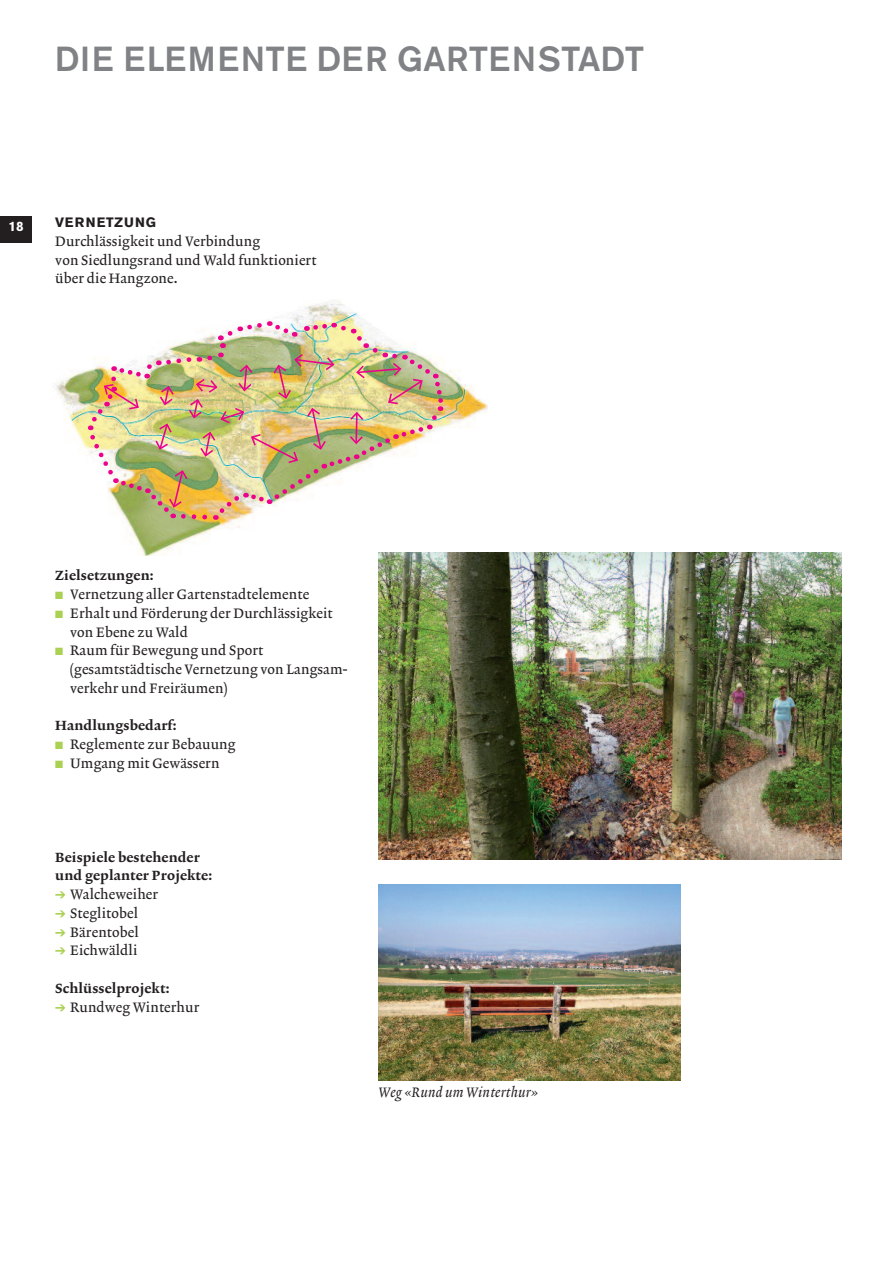
<style>
.page{position:relative;width:893px;height:1263px;background:#fff}
.page>*{position:absolute;margin:0;border:0;box-sizing:border-box;transform-origin:0 0}
.t1{font:500 34.5px "Akzidenz Grotesk BE";letter-spacing:.01em;color:#808285}
.t2{font:13.8px/18.8px "Lexicon No 2 Roman A Txt";letter-spacing:.01em;color:#231f20}
.t3{font:13.8px "Lexicon No 2 Italic A Txt";letter-spacing:.02em;color:#231f20}
.t4{font:13.5px/18.8px "Lexicon No 2 Roman D Txt";letter-spacing:.01em;color:#231f20}
.t5{font:700 13.5px "Akzidenz Grotesk BE";letter-spacing:.09em;color:#231f20}
.t6{font:700 13.5px "Akzidenz Grotesk BE";color:#fff}
.s1{color:#abd153}
</style>
<div class="page">
<div style="left:0;top:216px;width:32px;height:27px;background:#231f20"></div>
<img style="left:378px;top:884px;width:302px;height:196px">
<img style="left:55px;top:300px;width:432px;height:255px">
<img style="left:85px;top:319px;width:361px;height:203px">
<img style="left:378px;top:553px;width:464px;height:306px">
<h1 class="t1" style="left:55px;top:47px;width:590px">DIE ELEMENTE DER GARTENSTADT</h1>
<p class="t6" style="left:9px;top:221px;width:17px">18</p>
<p class="t5" style="left:55px;top:217px;width:102px">VERNETZUNG</p>
<p class="t2" style="left:55px;top:233px;width:263px">Durchlässigkeit und Verbindung<br>von Siedlungsrand und Wald funktioniert über die Hangzone.</p>
<p class="t4" style="left:55px;top:567px;width:100px">Zielsetzungen:</p>
<p class="t2" style="left:55px;top:586px;width:255px"><span class="s1">■</span> Vernetzung aller Gartenstadtelemente</p>
<p class="t2" style="left:70px;top:605px;width:264px;text-indent:-15px"><span class="s1">■</span> Erhalt und Förderung der Durchlässigkeit von Ebene zu Wald</p>
<p class="t2" style="left:70px;top:642px;width:279px;text-indent:-15px"><span class="s1">■</span> Raum für Bewegung und Sport (gesamtstädtische Vernetzung von Langsam&shy;verkehr und Freiräumen)</p>
<p class="t4" style="left:55px;top:717px;width:123px">Handlungsbedarf:</p>
<p class="t2" style="left:55px;top:736px;width:182px"><span class="s1">■</span> Reglemente zur Bebauung</p>
<p class="t2" style="left:55px;top:755px;width:166px"><span class="s1">■</span> Umgang mit Gewässern</p>
<p class="t4" style="left:55px;top:848px;width:159px">Beispiele bestehender und geplanter Projekte:</p>
<p class="t2" style="left:55px;top:886px;width:104px"><span class="s1">➔</span> Walcheweiher</p>
<p class="t2" style="left:55px;top:905px;width:84px"><span class="s1">➔</span> Steglitobel</p>
<p class="t2" style="left:55px;top:923px;width:85px"><span class="s1">➔</span> Bärentobel</p>
<p class="t2" style="left:55px;top:942px;width:84px"><span class="s1">➔</span> Eichwäldli</p>
<p class="t4" style="left:55px;top:980px;width:116px">Schlüsselprojekt:</p>
<p class="t2" style="left:55px;top:998px;width:146px"><span class="s1">➔</span> Rundweg Winterhur</p>
<p class="t3" style="left:378px;top:1087px;width:161px">Weg «Rund um Winterthur»</p>
</div>
